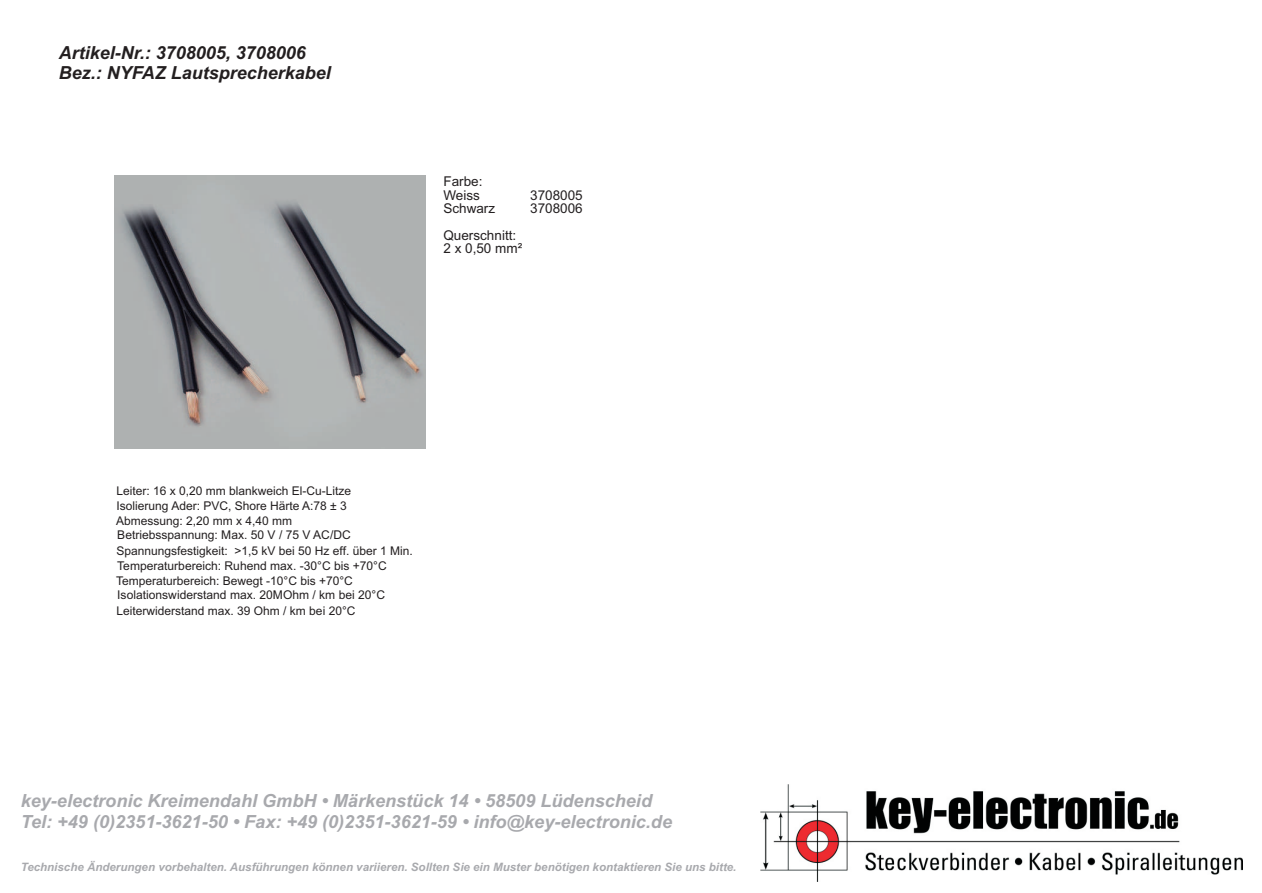
<style>
.page{position:relative;width:1262px;height:893px;background:#fff}
.page>*{position:absolute;margin:0;border:0;box-sizing:border-box;transform-origin:0 0}
.t1{font:italic 700 18.15px/20.2px "Arial";color:#a8a9ad}
.t2{font:italic 700 18px/20.1px "Arial";color:#231f20}
.t3{font:13.65px "Arial";color:#231f20}
.t4{font:13.5px/13.5px "Arial";color:#231f20}
.t5{font:12px/14.9px "Arial";color:#231f20}
.t6{font:italic 700 11.55px "Arial";color:#a8a9ad}
</style>
<div class="page">
<img style="left:761px;top:784px;width:481px;height:97px">
<img style="left:115px;top:176px;width:310px;height:272px">
<h2 class="t2" style="left:59px;top:44px;width:274px">Artikel-Nr.: 3708005, 3708006<br>Bez.: NYFAZ Lautsprecherkabel</h2>
<p class="t4" style="left:443px;top:176px;width:41px">Farbe:<br>Weiss</p>
<p class="t4" style="left:443px;top:203px;width:53px">Schwarz</p>
<p class="t4" style="left:443px;top:229px;width:74px">Querschnitt:</p>
<p class="t3" style="left:443px;top:243px;width:80px">2 x 0,50 mm²</p>
<p class="t4" style="left:530px;top:189px;width:54px">3708005<br>3708006</p>
<p class="t5" style="left:116px;top:484px;width:237px">Leiter: 16 x 0,20 mm blankweich El-Cu-Litze Isolierung Ader: PVC, Shore Härte A:78 ± 3<br>Abmessung: 2,20 mm x 4,40 mm Betriebsspannung: Max. 50 V / 75 V AC/DC</p>
<p class="t5" style="left:116px;top:543px;width:298px;line-height:15.3px">Spannungsfestigkeit: &gt;1,5 kV bei 50 Hz eff. über 1 Min.<br>Temperaturbereich: Ruhend max. -30°C bis +70°C<br>Temperaturbereich: Bewegt -10°C bis +70°C</p>
<p class="t5" style="left:116px;top:588px;width:270px">Isolationswiderstand max. 20MOhm / km bei 20°C<br>Leiterwiderstand max. 39 Ohm / km bei 20°C</p>
<h1 class="t1" style="left:21px;top:792px;width:653px">key-electronic Kreimendahl GmbH • Märkenstück 14 • 58509 Lüdenscheid<br>Tel: +49 (0)2351-3621-50 • Fax: +49 (0)2351-3621-59 • info@key-electronic.de</h1>
<p class="t6" style="left:21px;top:862px;width:717px">Technische Änderungen vorbehalten. Ausführungen können variieren. Sollten Sie ein Muster benötigen kontaktieren Sie uns bitte.</p>
</div>
